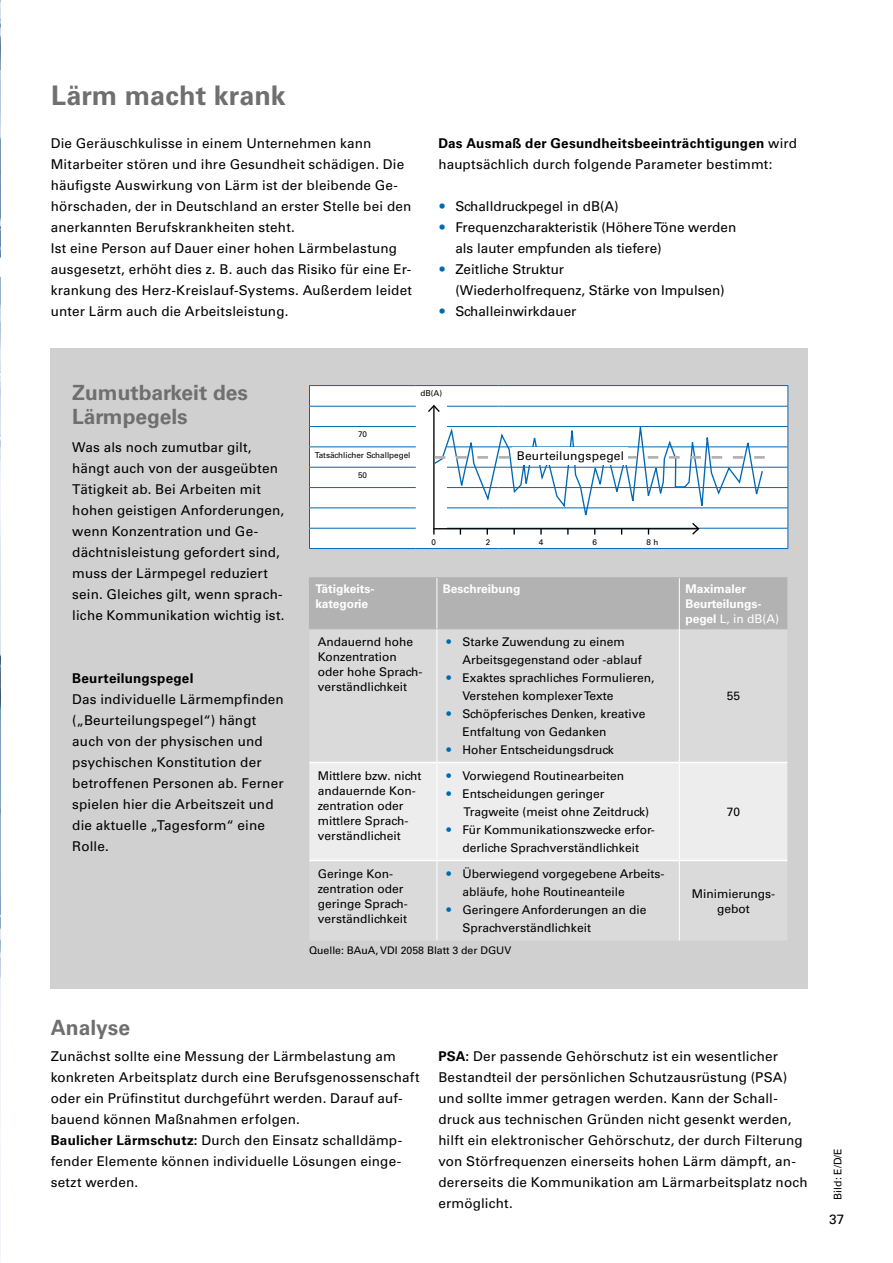
<style>
.page{position:relative;width:893px;height:1263px;background:#fff}
.page>*{position:absolute;margin:0;border:0;box-sizing:border-box;transform-origin:0 0}
.Zwischenhead_groß{font:700 27px "Univers LT";color:#706f6f}
.Zwischenhead_blau{font:700 21px/24px "Univers LT";color:#706f6f}
.Zwischenhead{font:700 21px "Univers LT";color:#706f6f}
.Body_9_pt{font:13.5px/21px "Univers LT";letter-spacing:.01em;color:#000}
.Body_9_pt-2{font:700 13.5px "Univers LT";letter-spacing:.02em;color:#000}
.K_TB_Std{font:12px/15px "Univers LT";color:#000}
.K_TH_Std{font:700 12px/15px "Univers LT";color:#fff}
.Body_9_pt-3{font:12px "Univers LT";letter-spacing:.02em;color:#000}
.BU_7pt{font:10.5px "Univers LT";color:#000}
.BU_7pt-2{font:8.1px "Univers LT";color:#000}
.s1{font-weight:700}
.s2{font-weight:400}
</style>
<div class="page">
<img style="left:0;top:0;width:1px;height:1263px">
<div style="left:51px;top:348px;width:757px;height:641px;background:#d0d0d0"></div>
<div style="left:310px;top:578px;width:477px;height:50px;background:#b3b2b2"></div>
<div style="left:309px;top:629px;width:478px;height:311px;background:#dadada"></div>
<div style="left:309px;top:763px;width:478px;height:97px;background:#ededed"></div>
<hr style="left:309px;top:762px;width:128px;height:1px;background:#fff">
<hr style="left:437px;top:762px;width:242px;height:1px;background:#fff">
<hr style="left:680px;top:762px;width:107px;height:1px;background:#fff">
<hr style="left:309px;top:860px;width:128px;height:1px;background:#fff">
<hr style="left:437px;top:860px;width:242px;height:1px;background:#fff">
<hr style="left:680px;top:860px;width:107px;height:1px;background:#fff">
<hr style="left:309px;top:577px;width:128px;height:1px;background:#b3b2b2">
<hr style="left:309px;top:578px;width:1px;height:50px;background:#b3b2b2">
<hr style="left:437px;top:577px;width:242px;height:1px;background:#b3b2b2">
<hr style="left:679px;top:577px;width:108px;height:1px;background:#b3b2b2">
<hr style="left:309px;top:628px;width:128px;height:1px;background:#b3b2b2">
<hr style="left:437px;top:628px;width:242px;height:1px;background:#b3b2b2">
<hr style="left:680px;top:628px;width:107px;height:1px;background:#b3b2b2">
<hr style="left:437px;top:578px;width:1px;height:50px;background:#fff">
<hr style="left:437px;top:629px;width:1px;height:133px;background:#fff">
<hr style="left:679px;top:629px;width:1px;height:133px;background:#fff">
<hr style="left:437px;top:762px;width:1px;height:98px;background:#fff">
<hr style="left:679px;top:762px;width:1px;height:98px;background:#fff">
<hr style="left:437px;top:860px;width:1px;height:80px;background:#fff">
<hr style="left:679px;top:860px;width:1px;height:80px;background:#fff">
<hr style="left:679px;top:578px;width:1px;height:51px;background:#fff">
<div style="left:309px;top:386px;width:479px;height:163px;background:#fff"></div>
<hr style="left:309px;top:385px;width:107px;height:1px;background:#0069b4">
<hr style="left:416px;top:385px;width:31px;height:1px;background:#0069b4">
<hr style="left:447px;top:385px;width:51px;height:1px;background:#0069b4">
<hr style="left:498px;top:385px;width:290px;height:1px;background:#0069b4">
<hr style="left:309px;top:406px;width:107px;height:1px;background:#0069b4">
<hr style="left:498px;top:406px;width:290px;height:1px;background:#0069b4">
<hr style="left:309px;top:426px;width:107px;height:1px;background:#0069b4">
<hr style="left:498px;top:426px;width:290px;height:1px;background:#0069b4">
<hr style="left:309px;top:447px;width:107px;height:1px;background:#0069b4">
<hr style="left:498px;top:447px;width:290px;height:1px;background:#0069b4">
<hr style="left:309px;top:467px;width:107px;height:1px;background:#0069b4">
<hr style="left:498px;top:467px;width:290px;height:1px;background:#0069b4">
<hr style="left:309px;top:487px;width:107px;height:1px;background:#0069b4">
<hr style="left:498px;top:487px;width:290px;height:1px;background:#0069b4">
<hr style="left:309px;top:508px;width:107px;height:1px;background:#0069b4">
<hr style="left:498px;top:508px;width:290px;height:1px;background:#0069b4">
<hr style="left:309px;top:528px;width:107px;height:1px;background:#0069b4">
<svg style="left:309px;top:386px;width:1px;height:162px"></svg>
<hr style="left:498px;top:528px;width:290px;height:1px;background:#0069b4">
<svg style="left:788px;top:386px;width:1px;height:162px"></svg>
<hr style="left:309px;top:548px;width:107px;height:1px;background:#0069b4">
<hr style="left:416px;top:548px;width:31px;height:1px;background:#0069b4">
<hr style="left:447px;top:548px;width:51px;height:1px;background:#0069b4">
<hr style="left:498px;top:548px;width:290px;height:1px;background:#0069b4">
<svg style="left:428px;top:405px;width:337px;height:130px"></svg>
<div style="left:513px;top:447px;width:115px;height:17px;background:#fff"></div>
<svg style="left:446px;top:639px;width:5px;height:5px"></svg>
<svg style="left:446px;top:675px;width:5px;height:5px"></svg>
<svg style="left:446px;top:711px;width:5px;height:5px"></svg>
<svg style="left:446px;top:747px;width:5px;height:5px"></svg>
<svg style="left:446px;top:773px;width:5px;height:5px"></svg>
<svg style="left:446px;top:791px;width:5px;height:5px"></svg>
<svg style="left:446px;top:827px;width:5px;height:5px"></svg>
<svg style="left:446px;top:871px;width:5px;height:5px"></svg>
<svg style="left:446px;top:907px;width:5px;height:5px"></svg>
<p class="Zwischenhead_groß" style="left:51px;top:80px;width:236px">Lärm macht krank</p>
<p class="Body_9_pt" style="left:51px;top:132px;width:362px">Die Geräuschkulisse in einem Unternehmen kann Mitarbeiter stören und ihre Gesundheit schädigen. Die häufigste Auswirkung von Lärm ist der bleibende Ge&shy;hörschaden, der in Deutschland an erster Stelle bei den anerkannten Berufskrankheiten steht.</p>
<p class="Body_9_pt" style="left:51px;top:237px;width:363px">Ist eine Person auf Dauer einer hohen Lärmbelastung ausgesetzt, erhöht dies z. B. auch das Risiko für eine Er&shy;krankung des Herz-Kreislauf-Systems. Außerdem leidet unter Lärm auch die Arbeitsleistung.</p>
<p class="Body_9_pt" style="left:438px;top:132px;width:360px"><span class="s1">Das Ausmaß der Gesundheitsbeeinträchtigungen</span> wird hauptsächlich durch folgende Parameter bestimmt:</p>
<p class="Body_9_pt" style="left:455px;top:195px;width:165px">Schalldruckpegel in dB(A)</p>
<p class="Body_9_pt" style="left:455px;top:216px;width:282px">Frequenzcharakteristik (Höhere Töne werden als lauter empfunden als tiefere)</p>
<p class="Body_9_pt" style="left:455px;top:258px;width:271px">Zeitliche Struktur<br>(Wiederholfrequenz, Stärke von Impulsen)</p>
<p class="Body_9_pt" style="left:455px;top:300px;width:123px">Schalleinwirkdauer</p>
<p class="Zwischenhead_blau" style="left:72px;top:380px;width:177px">Zumutbarkeit des<br>Lärmpegels</p>
<p class="Body_9_pt" style="left:72px;top:437px;width:214px">Was als noch zumutbar gilt, hängt auch von der ausgeübten<br>Tätigkeit ab. Bei Arbeiten mit hohen geistigen Anforderungen, wenn Konzentration und Ge&shy;dächtnisleistung gefordert sind, muss der Lärmpegel reduziert sein. Gleiches gilt, wenn sprach&shy;liche Kommunikation wichtig ist.</p>
<p class="Body_9_pt-2" style="left:72px;top:670px;width:123px">Beurteilungspegel</p>
<p class="Body_9_pt" style="left:72px;top:689px;width:213px">Das individuelle Lärmempfinden („Beurteilungspegel“) hängt auch von der physischen und psychischen Konstitution der betroffenen Personen ab. Ferner spielen hier die Arbeitszeit und die aktuelle „Tagesform“ eine<br>Rolle.</p>
<p class="BU_7pt-2" style="left:420px;top:389px;width:23px">dB(A)</p>
<p class="BU_7pt-2" style="left:358px;top:430px;width:11px">70</p>
<p class="BU_7pt-2" style="left:315px;top:450px;width:97px">Tatsächlicher Schallpegel</p>
<p class="BU_7pt-2" style="left:358px;top:470px;width:11px">50</p>
<p class="Body_9_pt-3" style="left:517px;top:449px;width:109px">Beurteilungspegel</p>
<p class="BU_7pt-2" style="left:431px;top:537px;width:6px">0</p>
<p class="BU_7pt-2" style="left:486px;top:537px;width:6px">2</p>
<p class="BU_7pt-2" style="left:539px;top:537px;width:6px">4</p>
<p class="BU_7pt-2" style="left:592px;top:537px;width:6px">6</p>
<p class="BU_7pt-2" style="left:647px;top:537px;width:13px">8 h</p>
<p class="K_TH_Std" style="left:315px;top:581px;width:61px">Tätigkeits&shy;kategorie</p>
<p class="K_TH_Std" style="left:443px;top:581px;width:79px">Beschreibung</p>
<p class="K_TH_Std" style="left:685px;top:581px;width:95px">Maximaler<br>Beurteilungs&shy;pegel <span class="s2">L, in dB(A)</span></p>
<p class="K_TB_Std" style="left:318px;top:634px;width:106px">Andauernd hohe<br>Konzentration oder hohe Sprach&shy;verständlichkeit</p>
<p class="K_TB_Std" style="left:462px;top:633px;width:181px;line-height:18px">Starke Zuwendung zu einem<br>Arbeitsgegenstand oder -ablauf</p>
<p class="K_TB_Std" style="left:462px;top:669px;width:193px;line-height:18px">Exaktes sprachliches Formulieren,<br>Verstehen komplexer Texte</p>
<p class="K_TB_Std" style="left:462px;top:705px;width:185px;line-height:18px">Schöpferisches Denken, kreative<br>Entfaltung von Gedanken</p>
<p class="K_TB_Std" style="left:462px;top:742px;width:153px">Hoher Entscheidungsdruck</p>
<p class="K_TB_Std" style="left:727px;top:688px;width:15px">55</p>
<p class="K_TB_Std" style="left:318px;top:768px;width:105px">Mittlere bzw. nicht andauernde Kon&shy;zentration oder mittlere Sprach&shy;verständlicheit</p>
<p class="K_TB_Std" style="left:462px;top:768px;width:163px">Vorwiegend Routinearbeiten</p>
<p class="K_TB_Std" style="left:462px;top:785px;width:188px;line-height:18px">Entscheidungen geringer<br>Tragweite (meist ohne Zeitdruck)</p>
<p class="K_TB_Std" style="left:462px;top:821px;width:194px;line-height:18px">Für Kommunikationszwecke erfor&shy;derliche Sprachverständlichkeit</p>
<p class="K_TB_Std" style="left:318px;top:866px;width:92px">Geringe Kon&shy;zentration oder geringe Sprach&shy;verständlichkeit</p>
<p class="K_TB_Std" style="left:462px;top:865px;width:203px;line-height:18px">Überwiegend vorgegebene Arbeits&shy;abläufe, hohe Routineanteile</p>
<p class="K_TB_Std" style="left:462px;top:901px;width:186px;line-height:18px">Geringere Anforderungen an die<br>Sprachverständlichkeit</p>
<p class="BU_7pt" style="left:309px;top:943px;width:204px">Quelle: BAuA, VDI 2058 Blatt 3 der DGUV</p>
<p class="K_TB_Std" style="left:727px;top:804px;width:15px">70</p>
<p class="K_TB_Std" style="left:692px;top:886px;width:85px;text-align:center">Minimierungs&shy;gebot</p>
<p class="Zwischenhead" style="left:51px;top:1015px;width:81px">Analyse</p>
<p class="Body_9_pt" style="left:51px;top:1046px;width:370px">Zunächst sollte eine Messung der Lärmbelastung am konkreten Arbeitsplatz durch eine Berufsgenossenschaft oder ein Prüfinstitut durchgeführt werden. Darauf auf&shy;bauend können Maßnahmen erfolgen.</p>
<p class="Body_9_pt" style="left:51px;top:1130px;width:353px;text-align:justify"><span class="s1">Baulicher Lärmschutz:</span> Durch den Einsatz schalldämp&shy;fender Elemente können individuelle Lösungen einge&shy;setzt werden.</p>
<p class="Body_9_pt" style="left:438px;top:1046px;width:371px"><span class="s1">PSA:</span> Der passende Gehörschutz ist ein wesentlicher Bestandteil der persönlichen Schutzausrüstung (PSA) und sollte immer getragen werden. Kann der Schall&shy;druck aus technischen Gründen nicht gesenkt werden, hilft ein elektronischer Gehörschutz, der durch Filterung von Störfrequenzen einerseits hohen Lärm dämpft, an&shy;dererseits die Kommunikation am Lärmarbeitsplatz noch ermöglicht.</p>
<p class="BU_7pt" style="left:831px;top:1200px;width:53px;rotate:-90deg">Bild: E/D/E</p>
<p class="Body_9_pt" style="left:829px;top:1209px;width:17px">37</p>
</div>
